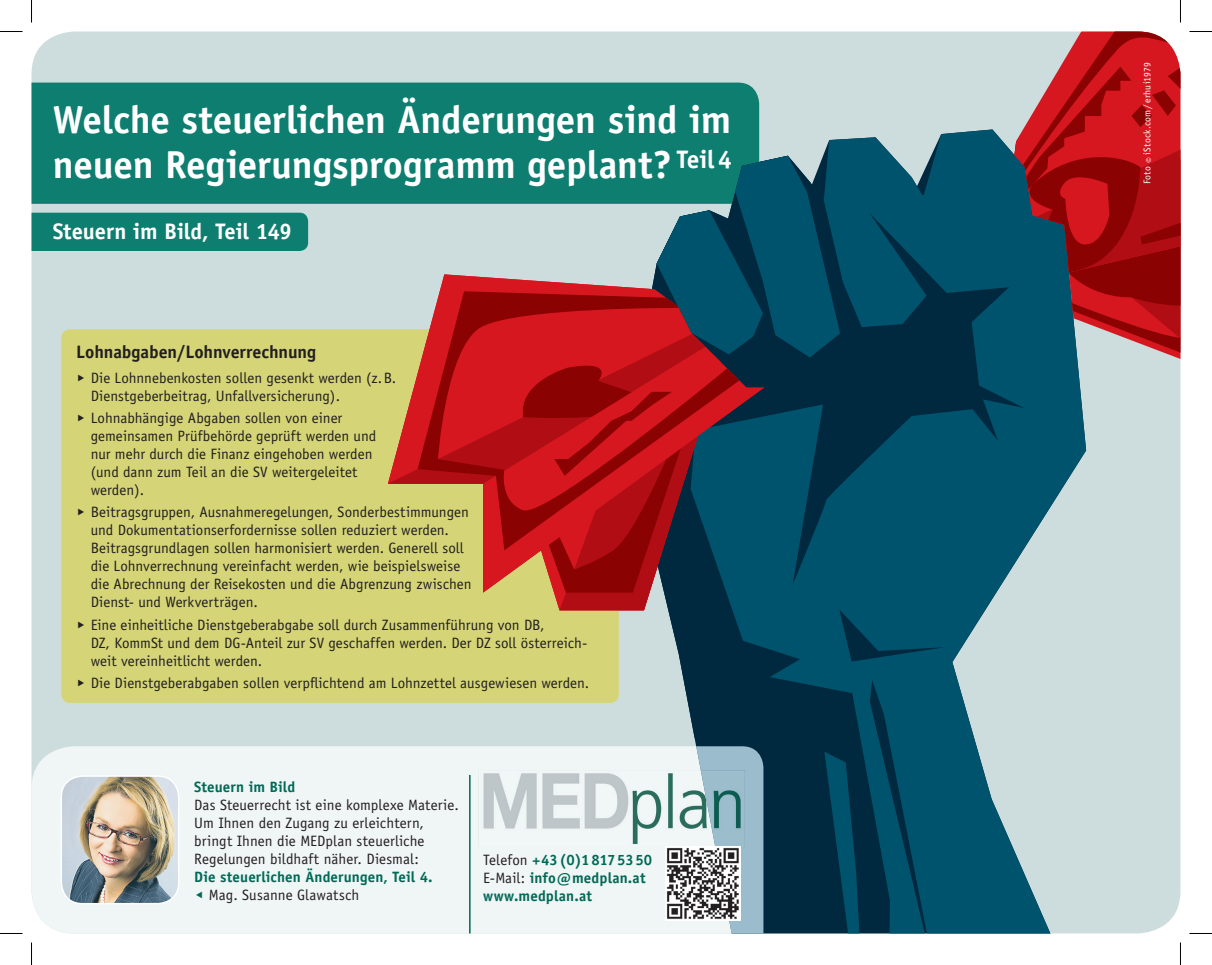
<style>
.page{position:relative;width:1212px;height:965px;background:#fff}
.page>*{position:absolute;margin:0;border:0;box-sizing:border-box;transform-origin:0 0}
.t1{font:700 39px/45px "Officina Sans";letter-spacing:-.005em;color:#fff}
.t2{font:700 22.5px "Officina Sans";letter-spacing:-.005em;color:#fff}
.t3{font:700 18px "Officina Sans";letter-spacing:-.01em;color:#231f20}
.t4{font:15px/18px "Officina Sans";color:#231f20}
.t5{font:700 15px/18px "Officina Sans";letter-spacing:.01em;color:#006a56}
.t6{font:9.75px "Officina Sans";letter-spacing:.02em;color:#fff}
.s1{color:#006a56}
.s2{font-weight:400;color:#231f20}
.s3{font-size:10.5px}
</style>
<div class="page">
<div style="left:32px;top:32px;width:1148px;height:901px;background:#cddddd;border-radius:43px"></div>
<svg style="left:694px;top:129px;width:473px;height:804px;fill:#00536d"></svg>
<svg style="left:824px;top:751px;width:42px;height:182px;background:#003850"></svg>
<svg style="left:996px;top:32px;width:184px;height:344px"></svg>
<div style="left:32px;top:746px;width:664px;height:187px;background:#f0f5f6"></div>
<svg style="left:696px;top:746px;width:67px;height:187px;background:#a2c0ce"></svg>
<img style="left:478px;top:770px;width:222px;height:76px">
<img style="left:700px;top:770px;width:44px;height:76px">
<img style="left:61px;top:776px;width:118px;height:127px">
<div style="left:61px;top:775px;width:118px;height:129px;border:2px solid #fff;border-radius:21px"></div>
<hr style="left:469px;top:775px;width:1px;height:158px;background:#006a56">
<img style="left:665px;top:846px;width:74px;height:74px">
<div style="left:32px;top:83px;width:727px;height:121px;background:#0d7e6f"></div>
<div style="left:32px;top:213px;width:276px;height:38px;background:#0d7e6f"></div>
<div style="left:61px;top:329px;width:557px;height:373px;background:#d5d577"></div>
<svg style="left:625px;top:129px;width:65px;height:585px"></svg>
<svg style="left:690px;top:129px;width:120px;height:608px;background:#104658"></svg>
<svg style="left:388px;top:156px;width:451px;height:454px;background:#755455"></svg>
<svg style="left:0;top:31px;width:22px;height:1px"></svg>
<svg style="left:1189px;top:31px;width:22px;height:1px"></svg>
<svg style="left:0;top:933px;width:22px;height:1px"></svg>
<svg style="left:1189px;top:933px;width:22px;height:1px"></svg>
<svg style="left:31px;top:0;width:1px;height:23px"></svg>
<svg style="left:31px;top:942px;width:1px;height:22px"></svg>
<h1 class="t1" style="left:53px;top:97px;width:680px">Welche steuerlichen Änderungen sind im neuen Regierungsprogramm geplant? <sup>Teil</sup> <sup>4</sup></h1>
<h2 class="t2" style="left:53px;top:217px;width:240px">Steuern im Bild, Teil 149</h2>
<p class="t3" style="left:76px;top:341px;width:241px">Lohnabgaben/Lohnverrechnung</p>
<p class="t4" style="left:91px;top:369px;width:307px;text-indent:-14px">◆ Die Lohnnebenkosten sollen gesenkt werden (z. B.<br>Dienstgeberbeitrag, Unfallversicherung).</p>
<p class="t4" style="left:91px;top:409px;width:287px;text-indent:-14px">◆ Lohnabhängige Abgaben sollen von einer gemeinsamen Prüfbehörde geprüft werden und nur mehr durch die Finanz eingehoben werden (und dann zum Teil an die SV weitergeleitet werden).</p>
<p class="t4" style="left:91px;top:503px;width:382px;text-indent:-14px">◆ Beitragsgruppen, Ausnahmeregelungen, Sonderbestimmungen und Dokumentationserfordernisse sollen reduziert werden.<br>Beitragsgrundlagen sollen harmonisiert werden. Generell soll die Lohnverrechnung vereinfacht werden, wie beispielsweise die Abrechnung der Reisekosten und die Abgrenzung zwischen Dienst- und Werkverträgen.</p>
<p class="t4" style="left:91px;top:615px;width:498px;text-indent:-14px">◆ Eine einheitliche Dienstgeberabgabe soll durch Zusammenführung von DB,<br>DZ, KommSt und dem DG-Anteil zur SV geschaffen werden. Der DZ soll österreich&shy;weit vereinheitlicht werden.</p>
<p class="t4" style="left:76px;top:673px;width:514px">◆ Die Dienstgeberabgaben sollen verpflichtend am Lohnzettel ausgewiesen werden.</p>
<p class="t5" style="left:194px;top:778px;width:102px">Steuern im Bild</p>
<p class="t4" style="left:194px;top:796px;width:266px">Das Steuerrecht ist eine komplexe Materie.<br>Um Ihnen den Zugang zu erleichtern, bringt Ihnen die MEDplan steuerliche Regelungen bildhaft näher. Diesmal:</p>
<p class="t5" style="left:194px;top:868px;width:240px">Die steuerlichen Änderungen, Teil 4.</p>
<p class="t4" style="left:194px;top:886px;width:166px"><span class="s1">□</span> Mag. Susanne Glawatsch</p>
<p class="t5" style="left:483px;top:850px;width:171px"><span class="s2">Telefon</span> +43 (0)1 817 53 50<br><span class="s2">E-Mail:</span> info@medplan.at www.medplan.at</p>
<p class="t6" style="left:1141px;top:184px;width:123px;rotate:-90deg">Foto <span class="s3">©</span> iStock.com / erhui1979</p>
</div>
